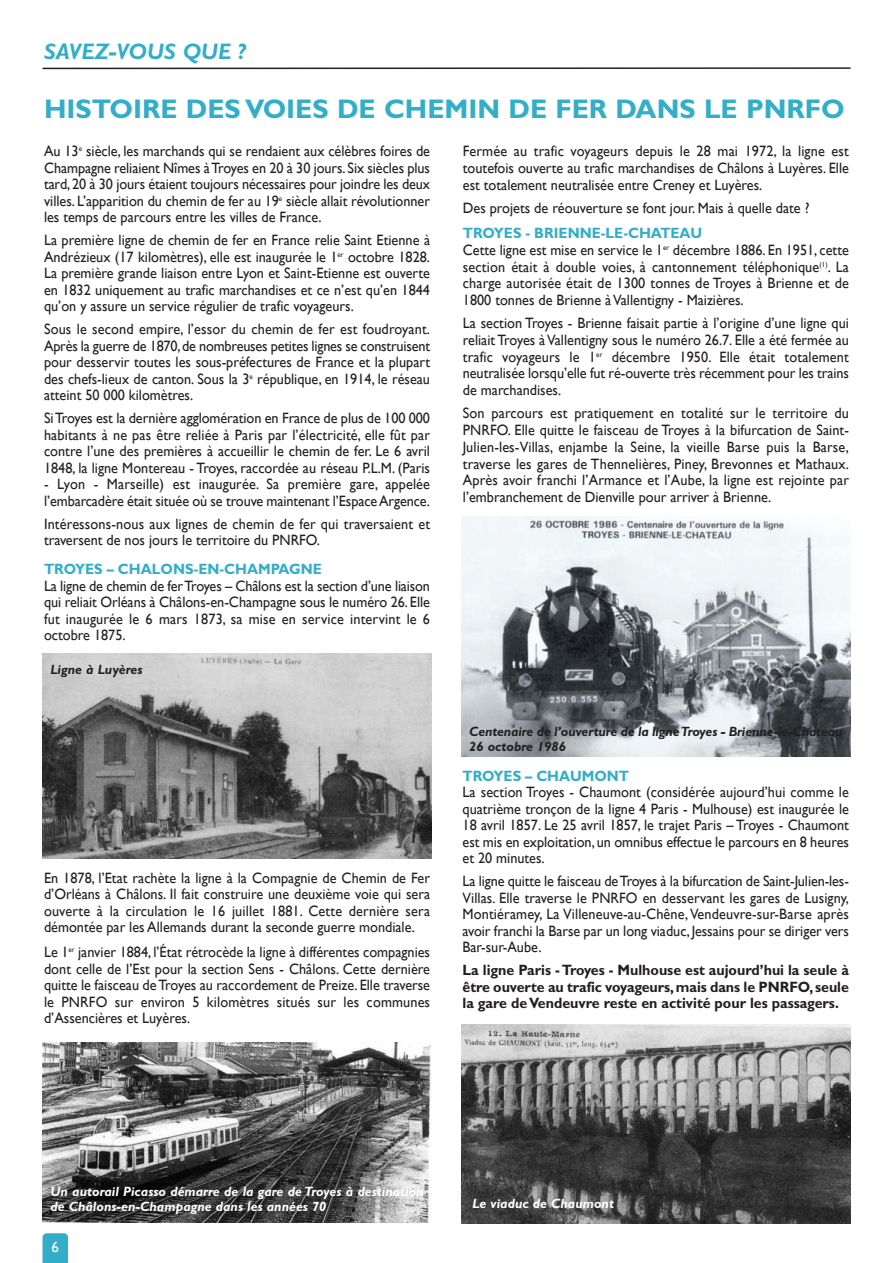
<style>
.page{position:relative;width:893px;height:1263px;background:#fff}
.page>*{position:absolute;margin:0;border:0;box-sizing:border-box;transform-origin:0 0}
.t1{font:700 27px "Gill Sans";color:#32aec8}
.t2{font:italic 700 22.5px "Gill Sans";color:#32aec8}
.t3{font:15px/16.5px "Gill Sans";color:#231f20;text-align:justify;scale:.95 1}
.t4{font:700 15px/16.5px "Gill Sans";color:#231f20;text-align:justify;scale:.95 1}
.t5{font:700 15px "Gill Sans";color:#32aec8;scale:.95 1}
.t6{font:15px "Gill Sans";color:#fff}
.t7{font:italic 700 13.5px/15px "Gill Sans";color:#fff}
.t8{font:italic 700 13.5px/15px "Gill Sans";letter-spacing:-.01em;color:#231f20}
.s1{font-weight:700;color:#32aec8}
</style>
<div class="page">
<svg style="left:43px;top:1233px;width:25px;height:30px"></svg>
<hr style="left:43px;top:67px;width:807px;height:2px;background:#231f20">
<img style="left:461px;top:516px;width:389px;height:240px">
<img style="left:43px;top:654px;width:389px;height:204px">
<img style="left:43px;top:1043px;width:388px;height:179px">
<img style="left:461px;top:1024px;width:389px;height:199px">
<h2 class="t2" style="left:44px;top:42px;width:203px">SAVEZ-VOUS QUE ?</h2>
<h1 class="t1" style="left:44px;top:99px;width:802px">HISTOIRE DES VOIES DE CHEMIN DE FER DANS LE PNRFO</h1>
<p class="t3" style="left:44px;top:143px;width:408px">Au 13<sup>e</sup> siècle, les marchands qui se rendaient aux célèbres foires de Champagne reliaient Nîmes àTroyes en 20 à 30 jours. Six siècles plus tard, 20 à 30 jours étaient toujours nécessaires pour joindre les deux villes. L’apparition du chemin de fer au 19<sup>e</sup> siècle allait révolutionner les temps de parcours entre les villes de France.</p>
<p class="t3" style="left:44px;top:232px;width:408px">La première ligne de chemin de fer en France relie Saint Etienne à Andrézieux (17 kilomètres), elle est inaugurée le 1<sup>er</sup> octobre 1828.<br>La première grande liaison entre Lyon et Saint-Etienne est ouverte en 1832 uniquement au trafic marchandises et ce n’est qu’en 1844 qu’on y assure un service régulier de trafic voyageurs.</p>
<p class="t3" style="left:44px;top:321px;width:408px">Sous le second empire, l’essor du chemin de fer est foudroyant.<br>Après la guerre de 1870,de nombreuses petites lignes se construisent pour desservir toutes les sous-préfectures de France et la plupart des chefs-lieux de canton. Sous la 3<sup>e</sup> république, en 1914, le réseau atteint 50 000 kilomètres.</p>
<p class="t3" style="left:44px;top:410px;width:408px">SiTroyes est la dernière agglomération en France de plus de 100 000 habitants à ne pas être reliée à Paris par l’électricité, elle fût par contre l’une des premières à accueillir le chemin de fer. Le 6 avril 1848, la ligne Montereau - Troyes, raccordée au réseau P.L.M. (Paris</p>
<p class="t3" style="left:44px;top:476px;width:408px">- Lyon - Marseille) est inaugurée. Sa première gare, appelée l’embarcadère était située où se trouve maintenant l’EspaceArgence.</p>
<p class="t3" style="left:44px;top:515px;width:408px">Intéressons-nous aux lignes de chemin de fer qui traversaient et traversent de nos jours le territoire du PNRFO.</p>
<p class="t5" style="left:44px;top:563px;width:294px">TROYES – CHALONS-EN-CHAMPAGNE</p>
<p class="t3" style="left:44px;top:577px;width:408px">La ligne de chemin de ferTroyes – Châlons est la section d’une liaison qui reliait Orléans à Châlons-en-Champagne sous le numéro 26. Elle fut inaugurée le 6 mars 1873, sa mise en service intervint le 6 octobre 1875.</p>
<p class="t8" style="left:50px;top:663px;width:94px">Ligne à Luyères</p>
<p class="t3" style="left:44px;top:869px;width:408px">En 1878, l’Etat rachète la ligne à la Compagnie de Chemin de Fer d’Orléans à Châlons. Il fait construire une deuxième voie qui sera ouverte à la circulation le 16 juillet 1881. Cette dernière sera démontée par les Allemands durant la seconde guerre mondiale.</p>
<p class="t3" style="left:44px;top:944px;width:408px">Le 1<sup>er</sup> janvier 1884, l’État rétrocède la ligne à différentes compagnies dont celle de l’Est pour la section Sens - Châlons. Cette dernière quitte le faisceau deTroyes au raccordement de Preize. Elle traverse le PNRFO sur environ 5 kilomètres situés sur les communes d’Assencières et Luyères.</p>
<p class="t3" style="left:463px;top:143px;width:408px">Fermée au trafic voyageurs depuis le 28 mai 1972, la ligne est toutefois ouverte au trafic marchandises de Châlons à Luyères. Elle est totalement neutralisée entre Creney et Luyères.</p>
<p class="t3" style="left:463px;top:200px;width:366px">Des projets de réouverture se font jour. Mais à quelle date ?</p>
<p class="t3" style="left:463px;top:225px;width:408px;text-align:left"><span class="s1">TROYES - BRIENNE-LE-CHATEAU<br></span>Cette ligne est mise en service le 1<sup>er</sup> décembre 1886. En 1951, cette section était à double voies, à cantonnement téléphonique<sup>(1)</sup>. La charge autorisée était de 1300 tonnes de Troyes à Brienne et de 1800 tonnes de Brienne àVallentigny - Maizières.</p>
<p class="t3" style="left:463px;top:315px;width:408px">La section Troyes - Brienne faisait partie à l’origine d’une ligne qui reliaitTroyes àVallentigny sous le numéro 26.7. Elle a été fermée au trafic voyageurs le 1<sup>er</sup> décembre 1950. Elle était totalement neutralisée lorsqu’elle fut ré-ouverte très récemment pour les trains de marchandises.</p>
<p class="t3" style="left:463px;top:405px;width:408px">Son parcours est pratiquement en totalité sur le territoire du PNRFO. Elle quitte le faisceau de Troyes à la bifurcation de Saint-Julien-les-Villas, enjambe la Seine, la vieille Barse puis la Barse, traverse les gares de Thennelières, Piney, Brevonnes et Mathaux.<br>Après avoir franchi l’Armance et l’Aube, la ligne est rejointe par l’embranchement de Dienville pour arriver à Brienne.</p>
<p class="t8" style="left:469px;top:725px;width:375px">Centenaire de l’ouverture de la ligneTroyes - Brienne-le-Chateau<br>26 octobre 1986</p>
<p class="t5" style="left:463px;top:770px;width:177px">TROYES – CHAUMONT</p>
<p class="t3" style="left:463px;top:784px;width:408px">La section Troyes - Chaumont (considérée aujourd’hui comme le quatrième tronçon de la ligne 4 Paris - Mulhouse) est inaugurée le 18 avril 1857. Le 25 avril 1857, le trajet Paris – Troyes - Chaumont est mis en exploitation, un omnibus effectue le parcours en 8 heures et 20 minutes.</p>
<p class="t3" style="left:463px;top:873px;width:408px">La ligne quitte le faisceau deTroyes à la bifurcation de Saint-Julien-les-Villas. Elle traverse le PNRFO en desservant les gares de Lusigny, Montiéramey, La Villeneuve-au-Chêne,Vendeuvre-sur-Barse après avoir franchi la Barse par un long viaduc, Jessains pour se diriger vers Bar-sur-Aube.</p>
<p class="t4" style="left:463px;top:963px;width:408px">La ligne Paris -Troyes - Mulhouse est aujourd’hui la seule à être ouverte au trafic voyageurs,mais dans le PNRFO, seule la gare deVendeuvre reste en activité pour les passagers.</p>
<p class="t7" style="left:50px;top:1185px;width:375px">Un autorail Picasso démarre de la gare de Troyes à destination de Châlons-en-Champagne dans les années 70</p>
<p class="t7" style="left:472px;top:1197px;width:143px">Le viaduc de Chaumont</p>
<p class="t6" style="left:52px;top:1238px;width:9px">6</p>
</div>
